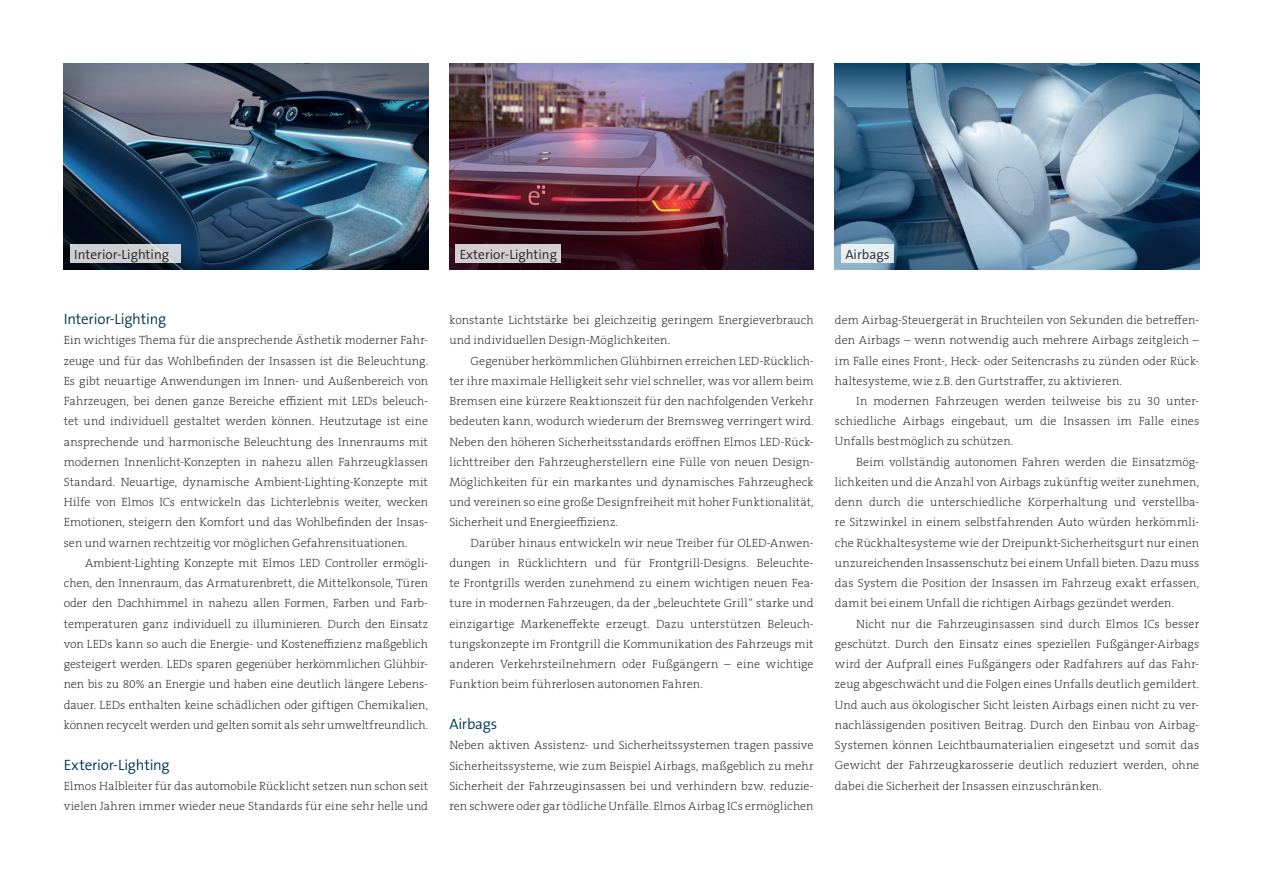
<style>
.page{position:relative;width:1263px;height:893px;background:#fff}
.page>*{position:absolute;margin:0;border:0;box-sizing:border-box;transform-origin:0 0}
.t1{font:300 15px "The Sans B W4";letter-spacing:-.015em;color:#003555}
.t2{font:300 13.5px "The Sans B W4";color:#231f20}
.t3{font:200 12px/20.2px "The Serif B W2";letter-spacing:.005em;color:#231f20;text-align:justify}
</style>
<div class="page">
<img style="left:64px;top:64px;width:364px;height:205px">
<img style="left:449px;top:64px;width:365px;height:205px">
<img style="left:835px;top:64px;width:364px;height:205px">
<div style="left:841px;top:244px;width:53px;height:19px;background:#e8f0f4"></div>
<div style="left:70px;top:244px;width:111px;height:19px;background:linear-gradient(to right,#cccdce,#cfd4d8)"></div>
<div style="left:456px;top:244px;width:105px;height:19px;background:#d4ced0"></div>
<p class="t2" style="left:74px;top:246px;width:96px">Interior-Lighting</p>
<p class="t2" style="left:460px;top:246px;width:99px">Exterior-Lighting</p>
<p class="t2" style="left:845px;top:246px;width:46px">Airbags</p>
<p class="t1" style="left:64px;top:309px;width:104px">Interior-Lighting</p>
<p class="t3" style="left:64px;top:330px;width:366px">Ein wichtiges Thema für die ansprechende Ästhetik moderner Fahr&shy;zeuge und für das Wohlbefinden der Insassen ist die Beleuchtung.<br>Es gibt neuartige Anwendungen im Innen- und Außenbereich von Fahrzeugen, bei denen ganze Bereiche effizient mit LEDs beleuch&shy;tet und individuell gestaltet werden können. Heutzutage ist eine ansprechende und harmonische Beleuchtung des Innenraums mit modernen Innenlicht-Konzepten in nahezu allen Fahrzeugklassen Standard. Neuartige, dynamische Ambient-Lighting-Konzepte mit Hilfe von Elmos ICs entwickeln das Lichterlebnis weiter, wecken Emotionen, steigern den Komfort und das Wohlbefinden der Insas&shy;sen und warnen rechtzeitig vor möglichen Gefahrensituationen.</p>
<p class="t3" style="left:64px;top:553px;width:366px;text-indent:21px">Ambient-Lighting Konzepte mit Elmos LED Controller ermögli&shy;chen, den Innenraum, das Armaturenbrett, die Mittelkonsole, Türen oder den Dachhimmel in nahezu allen Formen, Farben und Farb&shy;temperaturen ganz individuell zu illuminieren. Durch den Einsatz von LEDs kann so auch die Energie- und Kosteneffizienz maßgeblich gesteigert werden. LEDs sparen gegenüber herkömmlichen Glühbir&shy;nen bis zu 80% an Energie und haben eine deutlich längere Lebens&shy;dauer. LEDs enthalten keine schädlichen oder giftigen Chemikalien, können recycelt werden und gelten somit als sehr umweltfreundlich.</p>
<p class="t1" style="left:64px;top:755px;width:107px">Exterior-Lighting</p>
<p class="t3" style="left:64px;top:776px;width:366px">Elmos Halbleiter für das automobile Rücklicht setzen nun schon seit vielen Jahren immer wieder neue Standards für eine sehr helle und</p>
<p class="t3" style="left:449px;top:310px;width:366px">konstante Lichtstärke bei gleichzeitig geringem Energieverbrauch und individuellen Design-Möglichkeiten.</p>
<p class="t3" style="left:449px;top:350px;width:366px;text-indent:21px">Gegenüber herkömmlichen Glühbirnen erreichen LED-Rücklich&shy;ter ihre maximale Helligkeit sehr viel schneller, was vor allem beim Bremsen eine kürzere Reaktionszeit für den nachfolgenden Verkehr bedeuten kann, wodurch wiederum der Bremsweg verringert wird.<br>Neben den höheren Sicherheitsstandards eröffnen Elmos LED-Rück&shy;lichttreiber den Fahrzeugherstellern eine Fülle von neuen Design-Möglichkeiten für ein markantes und dynamisches Fahrzeugheck und vereinen so eine große Designfreiheit mit hoher Funktionalität, Sicherheit und Energieeffizienz.</p>
<p class="t3" style="left:449px;top:533px;width:366px;text-indent:21px">Darüber hinaus entwickeln wir neue Treiber für OLED-Anwen&shy;dungen in Rücklichtern und für Frontgrill-Designs. Beleuchte&shy;te Frontgrills werden zunehmend zu einem wichtigen neuen Fea&shy;ture in modernen Fahrzeugen, da der „beleuchtete Grill“ starke und einzigartige Markeneffekte erzeugt. Dazu unterstützen Beleuch&shy;tungskonzepte im Frontgrill die Kommunikation des Fahrzeugs mit anderen Verkehrsteilnehmern oder Fußgängern – eine wichtige Funktion beim führerlosen autonomen Fahren.</p>
<p class="t1" style="left:449px;top:714px;width:49px">Airbags</p>
<p class="t3" style="left:449px;top:735px;width:366px">Neben aktiven Assistenz- und Sicherheitssystemen tragen passive Sicherheitssysteme, wie zum Beispiel Airbags, maßgeblich zu mehr Sicherheit der Fahrzeuginsassen bei und verhindern bzw. reduzie&shy;ren schwere oder gar tödliche Unfälle. Elmos Airbag ICs ermöglichen</p>
<p class="t3" style="left:835px;top:310px;width:366px">dem Airbag-Steuergerät in Bruchteilen von Sekunden die betreffen&shy;den Airbags – wenn notwendig auch mehrere Airbags zeitgleich – im Falle eines Front-, Heck- oder Seitencrashs zu zünden oder Rück&shy;haltesysteme, wie z.B. den Gurtstraffer, zu aktivieren.</p>
<p class="t3" style="left:835px;top:391px;width:366px;text-indent:21px">In modernen Fahrzeugen werden teilweise bis zu 30 unter&shy;schiedliche Airbags eingebaut, um die Insassen im Falle eines Unfalls bestmöglich zu schützen.</p>
<p class="t3" style="left:835px;top:452px;width:366px;text-indent:21px">Beim vollständig autonomen Fahren werden die Einsatzmög&shy;lichkeiten und die Anzahl von Airbags zukünftig weiter zunehmen, denn durch die unterschiedliche Körperhaltung und verstellba&shy;re Sitzwinkel in einem selbstfahrenden Auto würden herkömmli&shy;che Rückhaltesysteme wie der Dreipunkt-Sicherheitsgurt nur einen unzureichenden Insassenschutz bei einem Unfall bieten. Dazu muss das System die Position der Insassen im Fahrzeug exakt erfassen, damit bei einem Unfall die richtigen Airbags gezündet werden.</p>
<p class="t3" style="left:835px;top:614px;width:366px;text-indent:21px">Nicht nur die Fahrzeuginsassen sind durch Elmos ICs besser geschützt. Durch den Einsatz eines speziellen Fußgänger-Airbags wird der Aufprall eines Fußgängers oder Radfahrers auf das Fahr&shy;zeug abgeschwächt und die Folgen eines Unfalls deutlich gemildert.<br>Und auch aus ökologischer Sicht leisten Airbags einen nicht zu ver&shy;nachlässigenden positiven Beitrag. Durch den Einbau von Airbag-Systemen können Leichtbaumaterialien eingesetzt und somit das Gewicht der Fahrzeugkarosserie deutlich reduziert werden, ohne dabei die Sicherheit der Insassen einzuschränken.</p>
</div>
